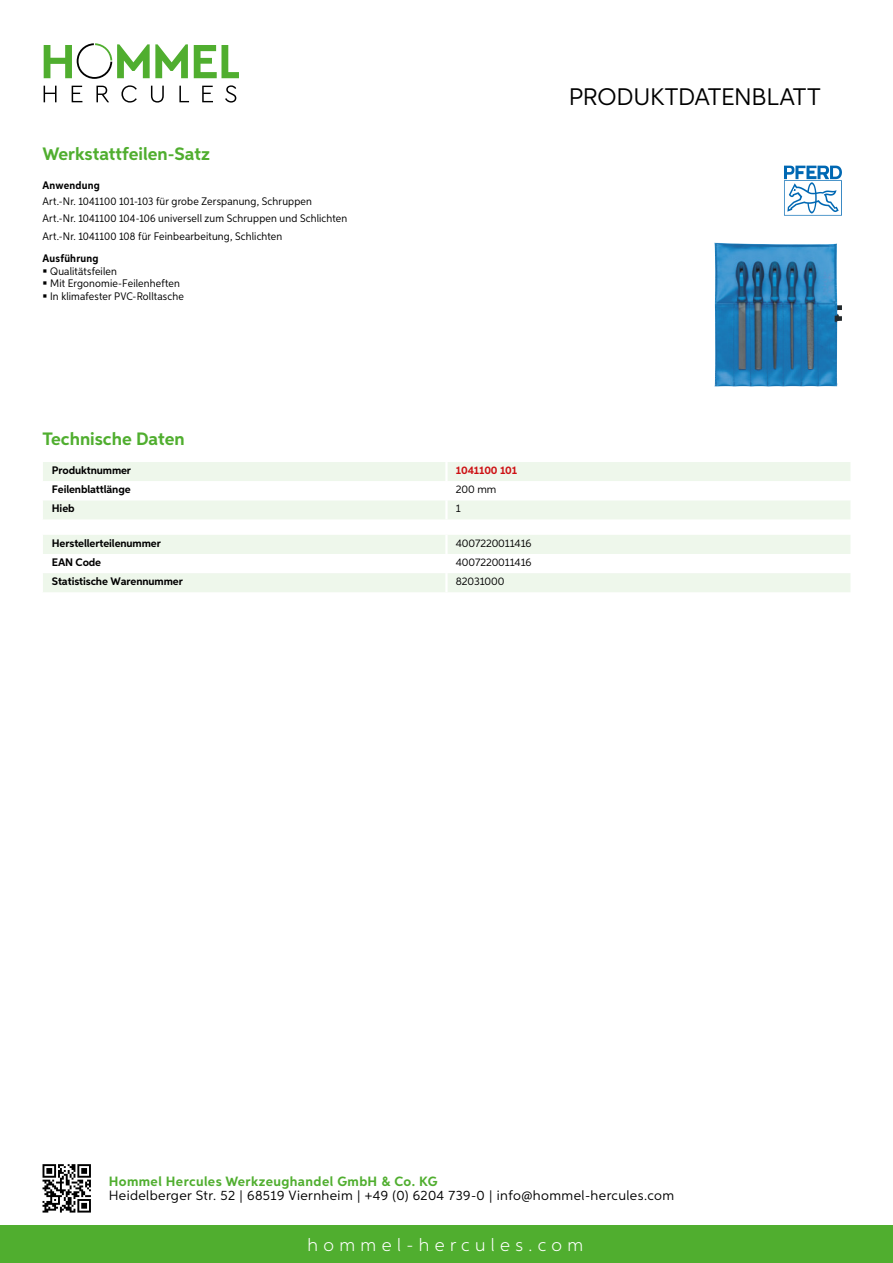
<style>
.page{position:relative;width:893px;height:1263px;background:#fff}
.page>*{position:absolute;margin:0;border:0;box-sizing:border-box;transform-origin:0 0}
.t1{font:24px "Aspira";letter-spacing:-.01em;color:#000}
.t2{font:700 18px "Aspira";color:#50ae2f}
.t3{font:300 18px "Aspira";letter-spacing:.3em;color:#fff}
.t4{font:13.5px "Aspira";letter-spacing:.03em;color:#000}
.t5{font:700 13.5px "Aspira";letter-spacing:.03em;color:#50ae2f}
.t6{font:10.95px/17.5px "Aspira Nar";letter-spacing:.015em;color:#000}
.t7{font:700 10.95px "Aspira";letter-spacing:-.01em;color:#000}
.t8{font:10.95px "Aspira";letter-spacing:-.01em;color:#000}
.t9{font:700 10.95px "Aspira Nar";letter-spacing:.02em;color:#000}
.t10{font:700 10.95px "Aspira";letter-spacing:-.01em;color:#cd1013}
</style>
<div class="page">
<div style="left:0;top:1226px;width:893px;height:37px;background:#50ae2f"></div>
<svg style="left:43px;top:1164px;width:48px;height:48px"></svg>
<svg style="left:194px;top:45px;width:45px;height:33px"></svg>
<svg style="left:44px;top:43px;width:144px;height:36px"></svg>
<svg style="left:44px;top:86px;width:13px;height:16px"></svg>
<svg style="left:72px;top:86px;width:10px;height:16px"></svg>
<svg style="left:96px;top:86px;width:13px;height:16px"></svg>
<svg style="left:121px;top:85px;width:16px;height:18px"></svg>
<svg style="left:151px;top:86px;width:13px;height:17px"></svg>
<svg style="left:179px;top:86px;width:10px;height:16px"></svg>
<svg style="left:202px;top:86px;width:11px;height:16px"></svg>
<svg style="left:225px;top:85px;width:11px;height:18px"></svg>
<svg style="left:43px;top:462px;width:807px;height:57px"></svg>
<hr style="left:445px;top:500px;width:3px;height:19px;background:#fff">
<svg style="left:43px;top:535px;width:807px;height:57px"></svg>
<hr style="left:445px;top:573px;width:3px;height:19px;background:#fff">
<img style="left:714px;top:242px;width:128px;height:144px">
<svg style="left:784px;top:166px;width:58px;height:50px"></svg>
<h2 class="t2" style="left:43px;top:142px;width:169px">Werkstattfeilen-Satz</h2>
<p class="t9" style="left:43px;top:179px;width:59px">Anwendung</p>
<p class="t6" style="left:43px;top:192px;width:306px">Art.-Nr. 1041100 101-103 für grobe Zerspanung, Schruppen<br>Art.-Nr. 1041100 104-106 universell zum Schruppen und Schlichten<br>Art.-Nr. 1041100 108 für Feinbearbeitung, Schlichten</p>
<p class="t9" style="left:43px;top:251px;width:58px">Ausführung</p>
<p class="t6" style="left:50px;top:264px;width:135px;line-height:12.8px">Qualitätsfeilen<br>Mit Ergonomie-Feilenheften<br>In klimafester PVC-Rolltasche</p>
<h1 class="t1" style="left:569px;top:82px;width:253px">Produktdatenblatt</h1>
<h2 class="t2" style="left:43px;top:428px;width:144px">Technische Daten</h2>
<p class="t7" style="left:52px;top:463px;width:81px">Produktnummer</p>
<p class="t10" style="left:456px;top:463px;width:63px">1041100 101</p>
<p class="t7" style="left:52px;top:483px;width:80px">Feilenblattlänge</p>
<p class="t8" style="left:456px;top:483px;width:42px">200 mm</p>
<p class="t7" style="left:52px;top:502px;width:24px">Hieb</p>
<p class="t8" style="left:456px;top:502px;width:7px">1</p>
<p class="t7" style="left:52px;top:536px;width:111px">Herstellerteilenummer</p>
<p class="t8" style="left:456px;top:536px;width:77px">4007220011416</p>
<p class="t7" style="left:52px;top:555px;width:51px">EAN Code</p>
<p class="t8" style="left:456px;top:555px;width:77px">4007220011416</p>
<p class="t7" style="left:52px;top:574px;width:132px">Statistische Warennummer</p>
<p class="t8" style="left:456px;top:575px;width:50px">82031000</p>
<p class="t5" style="left:109px;top:1172px;width:330px">Hommel Hercules Werkzeughandel GmbH &amp; Co. KG</p>
<p class="t4" style="left:109px;top:1187px;width:567px">Heidelberger Str. 52 | 68519 Viernheim | +49 (0) 6204 739-0 | info@hommel-hercules.com</p>
<h2 class="t3" style="left:307px;top:1234px;width:277px">hommel-hercules.com</h2>
</div>
